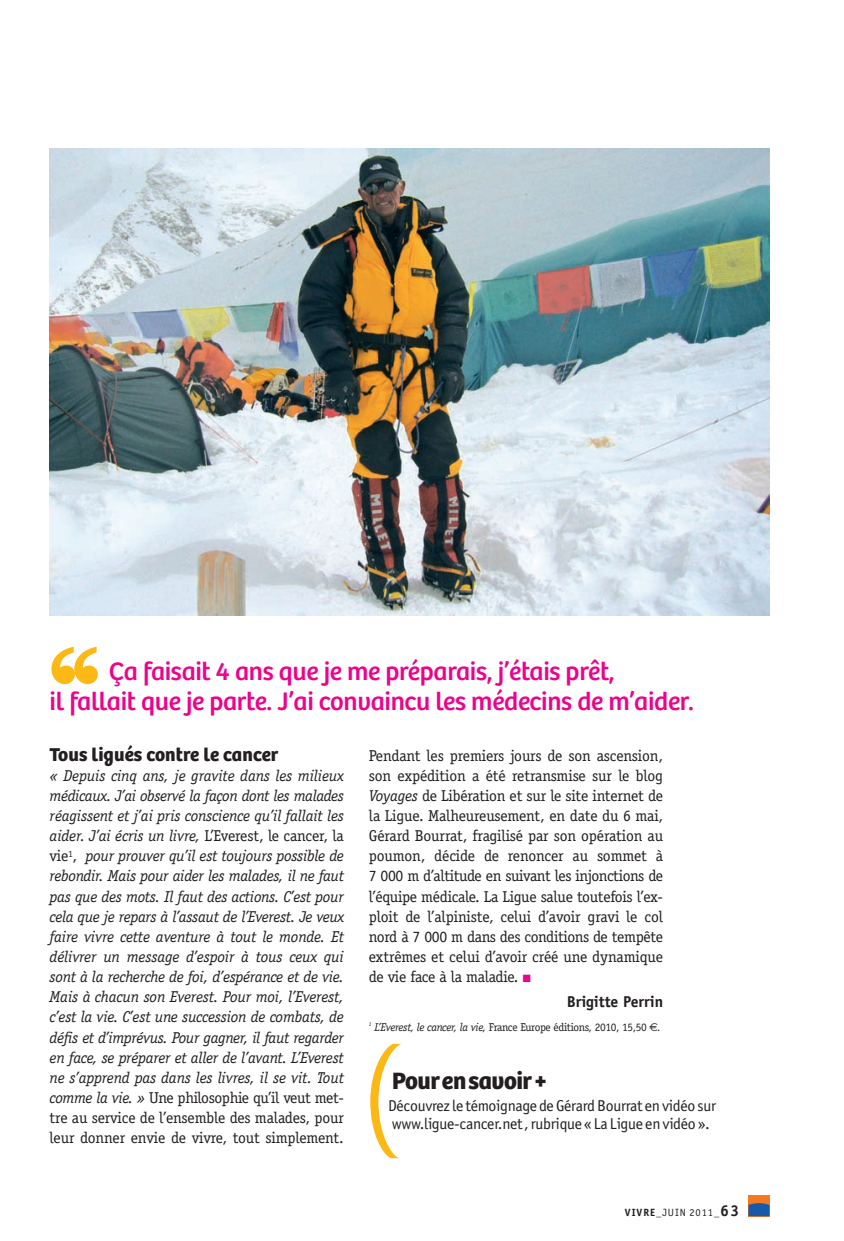
<style>
.page{position:relative;width:844px;height:1241px;background:#fff}
.page>*{position:absolute;margin:0;border:0;box-sizing:border-box;transform-origin:0 0}
.t1{font:26.25px/30.4px "Bree";letter-spacing:-.01em;color:#ed028c}
.t2{font:700 24.5px "Bree";letter-spacing:-.015em;color:#231f20}
.t3{font:700 19.25px "Bree";letter-spacing:.005em;color:#231f20}
.t4{font:italic 15.75px/20.1px "Officina Serif";letter-spacing:-.015em;color:#231f20;text-align:justify}
.t5{font:15.75px/20.1px "Officina Serif";letter-spacing:-.01em;color:#231f20;text-align:justify}
.t6{font:15.75px/17.5px "Officina Sans";letter-spacing:-.015em;color:#231f20}
.t7{font:700 15.75px "Officina Sans LT";color:#231f20}
.t8{font:11.38px "Officina Serif";letter-spacing:-.03em;color:#231f20}
.t9{font:10.5px "Officina Sans";letter-spacing:.085em;color:#231f20}
.s1{font-style:italic}
.s2{color:#ed028c}
.s3{font-family:"Euro Sans"}
.s4{font-style:normal}
.s5{font-family:"Officina Sans LT";font-weight:700}
.s6{font-family:"Officina Serif";font-weight:700;font-size:15.75px}
</style>
<div class="page">
<div style="left:748px;top:1194px;width:21px;height:21px;background:#f47921"></div>
<svg style="left:748px;top:1203px;width:21px;height:12px"></svg>
<img style="left:50px;top:149px;width:719px;height:466px">
<svg style="left:370px;top:1043px;width:31px;height:114px"></svg>
<svg style="left:51px;top:646px;width:47px;height:38px"></svg>
<p class="t1" style="left:50px;top:659px;width:645px;text-indent:59px">Ça faisait 4 ans que je me préparais, j’étais prêt,<br>il fallait que je parte. J’ai convaincu les médecins de m’aider.</p>
<p class="t5" style="left:369px;top:746px;width:296px">Pendant les premiers jours de son ascension, son expédition a été retransmise sur le blog <span class="s1">Voyages</span> de Libération et sur le site internet de la Ligue. Malheureusement, en date du 6 mai, Gérard Bourrat, fragilisé par son opération au poumon, décide de renoncer au sommet à 7 000 m d’altitude en suivant les injonctions de l’équipe médicale. La Ligue salue toutefois l’ex&shy;ploit de l’alpiniste, celui d’avoir gravi le col nord à 7 000 m dans des conditions de tempête extrêmes et celui d’avoir créé une dynamique de vie face à la maladie. <span class="s2">■</span></p>
<p class="t7" style="left:566px;top:991px;width:98px">Brigitte Perrin</p>
<p class="t8" style="left:369px;top:1022px;width:293px"><sup>1</sup> <span class="s1">L’Everest, le cancer, la vie,</span> France Europe éditions, 2010, 15,50 <span class="s3">€</span><span class="s1">.</span></p>
<p class="t3" style="left:50px;top:747px;width:230px">Tous ligués contre le cancer</p>
<p class="t4" style="left:50px;top:766px;width:296px">« Depuis cinq ans, je gravite dans les milieux médicaux. J’ai observé la façon dont les malades réagissent et j’ai pris conscience qu’il fallait les aider. J’ai écris un livre, <span class="s4">L’Everest, le cancer, la vie</span><sup>1</sup><span class="s4">,</span> pour prouver qu’il est toujours possible de rebondir. Mais pour aider les malades, il ne faut pas que des mots. Il faut des actions. C’est pour cela que je repars à l’assaut de l’Everest. Je veux faire vivre cette aventure à tout le monde. Et délivrer un message d’espoir à tous ceux qui sont à la recherche de foi, d’espérance et de vie.<br>Mais à chacun son Everest. Pour moi, l’Everest, c’est la vie. C’est une succession de combats, de défis et d’imprévus. Pour gagner, il faut regarder en face, se préparer et aller de l’avant. L’Everest ne s’apprend pas dans les livres, il se vit. Tout comme la vie. » <span class="s4">Une philosophie qu’il veut met&shy;tre au service de l’ensemble des malades, pour leur donner envie de vivre, tout simplement.</span></p>
<p class="t2" style="left:392px;top:1071px;width:156px">Pour en savoir +</p>
<p class="t6" style="left:388px;top:1098px;width:329px">Découvrez le témoignage de Gérard Bourrat en vidéo sur www.ligue-cancer.net, rubrique « La Ligue en vidéo ».</p>
<p class="t9" style="left:624px;top:1208px;width:116px"><span class="s5">VIVRE</span>_JUIN 2011_<span class="s6">63</span></p>
</div>
